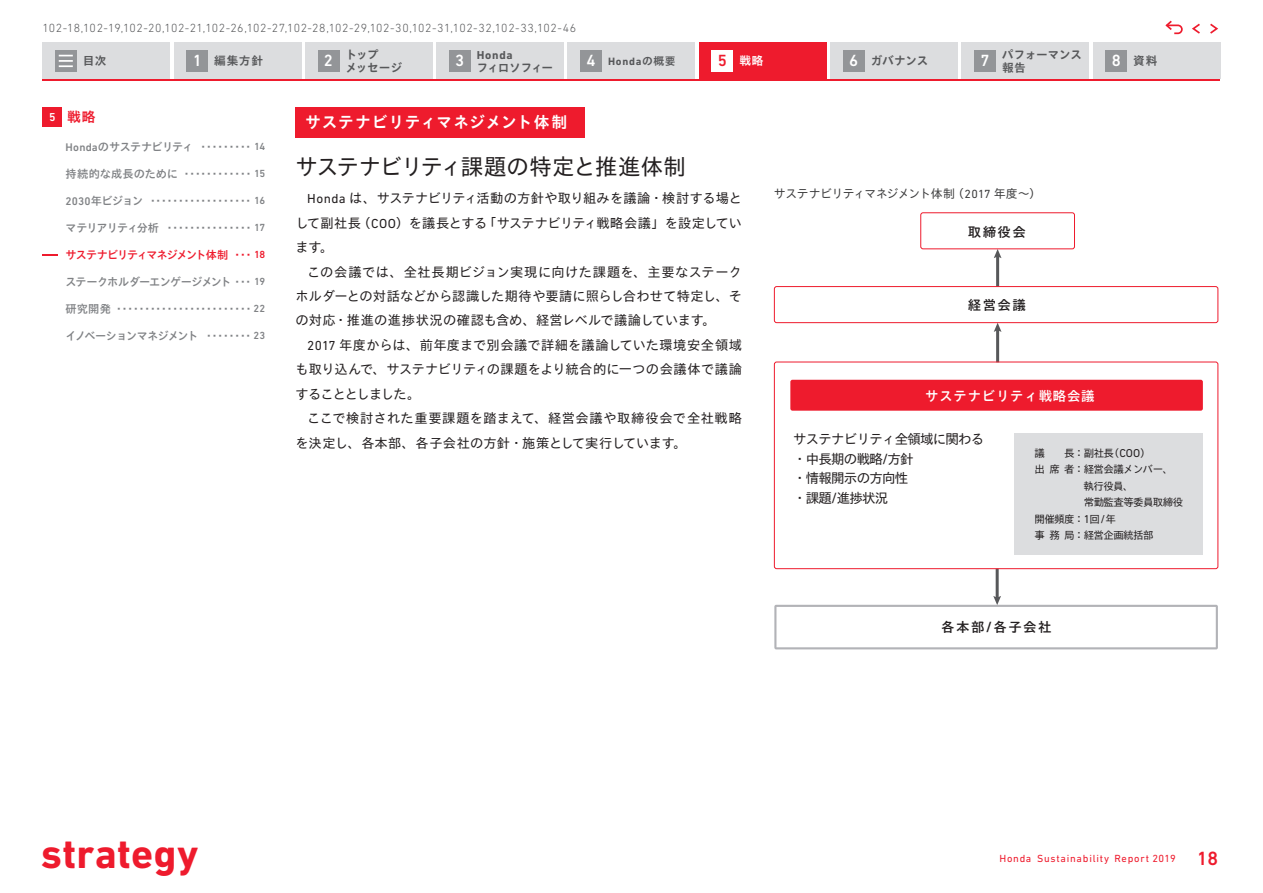
<style>
.page{position:relative;width:1263px;height:893px;background:#fff}
.page>*{position:absolute;margin:0;border:0;box-sizing:border-box;transform-origin:0 0}
.t1{font:700 42px "DIN Next LT Pro";letter-spacing:.01em;color:#ee1b2d}
.t2{font:22.5px "TB Go Std R";letter-spacing:-.04em;color:#231f20}
.t3{font:500 16.5px "DIN Next LT Pro";color:#fff}
.t4{font:15.9px "TB Go Std B";letter-spacing:.025em;color:#fff}
.t5{font:13.8px "TB Go Std B";color:#ee1b2d}
.t6{font:13.5px/19.5px "TB Go Std R";letter-spacing:-.06em;color:#231f20}
.t7{font:13.5px "TB Go Std DB";letter-spacing:.1em;color:#231f20}
.t8{font:13.5px "TB Go Std DB";letter-spacing:.05em;color:#fff}
.t9{font:13.35px/24.5px "TB Go Std R";letter-spacing:.005em;color:#231f20;text-align:justify}
.t10{font:13.35px/24.5px "TB Go Std R";letter-spacing:.025em;color:#231f20}
.t11{font:300 12px "DIN Next LT Pro";letter-spacing:.05em;color:#57585a}
.t12{font:12px "TB Go Std R";letter-spacing:-.06em;color:#3e3e3f}
.t13{font:11.7px/12.9px "TB Go Std B";letter-spacing:-.02em;color:#57585a}
.t14{font:11.7px/12.9px "TB Go Std B";letter-spacing:-.04em;color:#57585a}
.t15{font:11.7px "TB Go Std B";letter-spacing:-.095em;color:#57585a}
.t16{font:700 11.7px "DIN Next LT Pro";letter-spacing:.065em;color:#57585a}
.t17{font:11.7px "TB Go Std B";color:#fff}
.t18{font:11.25px "TB Go Std B";color:#808285}
.t19{font:11.25px "TB Go Std DB";letter-spacing:-.08em;color:#808285}
.t20{font:11.25px "TB Go Std DB";letter-spacing:-.105em;color:#808285}
.t21{font:11.25px "TB Go Std DB";letter-spacing:-.1em;color:#ee1b2d}
.t22{font:700 10.8px "DIN Next LT Pro";letter-spacing:.065em;color:#57585a}
.t23{font:10.5px/16.5px "TB Go Std R";letter-spacing:-.06em;color:#231f20}
.t24{font:10.5px "DIN Next LT Pro";letter-spacing:.075em;color:#ee1b2d}
.s1{font-family:"DIN Next LT Pro";font-weight:500;font-size:16.5px;color:#ee1b2d}
.s2{font-family:"DIN Next LT Pro";font-weight:500;font-size:16.5px;color:#fff}
.s3{font-family:"TB Go Std B";font-weight:400}
.s4{font-family:"DIN Next LT Pro";font-weight:500;font-size:11.7px;color:#fff}
.s5{font-family:"DIN Next LT Pro";font-weight:500}
.s6{font-family:"TB Go Std B"}
.s7{font-family:"DIN Next LT Pro";font-weight:500;font-size:10.5px}
.s8{font-family:"TB Go Std DB"}
.s9{font-family:"DIN Next LT Pro"}
.s10{font-family:"DIN Next LT Pro";font-size:14.85px}
.s11{font-family:"DIN Next LT Pro";font-size:11.55px}
.s12{font-family:"DIN Next LT Pro";font-weight:500;font-size:14.85px}
.s13{font-weight:500;font-size:19.5px}
</style>
<div class="page">
<div style="left:296px;top:107px;width:289px;height:30px;background:#ee1b2d"></div>
<hr style="left:996px;top:329px;width:3px;height:33px;background:#57585a">
<hr style="left:996px;top:255px;width:3px;height:32px;background:#57585a">
<svg style="left:994px;top:249px;width:7px;height:9px"></svg>
<svg style="left:994px;top:323px;width:7px;height:9px"></svg>
<hr style="left:996px;top:569px;width:3px;height:30px;background:#57585a">
<div style="left:790px;top:380px;width:413px;height:31px;background:#ee1b2d;border-radius:2px"></div>
<div style="left:1014px;top:433px;width:189px;height:122px;background:#dcdddf"></div>
<div style="left:920px;top:212px;width:155px;height:37px;border:1px solid #ee1b2d;border-radius:2px"></div>
<div style="left:774px;top:286px;width:444px;height:37px;border:1px solid #ee1b2d;border-radius:2px"></div>
<div style="left:774px;top:362px;width:444px;height:207px;border:1px solid #ee1b2d;border-radius:2px"></div>
<svg style="left:774px;top:596px;width:444px;height:53px"></svg>
<svg style="left:43px;top:107px;width:19px;height:20px"></svg>
<svg style="left:43px;top:254px;width:15px;height:2px"></svg>
<div style="left:568px;top:43px;width:127px;height:36px;background:#dcdddf"></div>
<div style="left:305px;top:43px;width:128px;height:36px;background:#dcdddf"></div>
<div style="left:436px;top:43px;width:128px;height:36px;background:#dcdddf"></div>
<div style="left:43px;top:43px;width:127px;height:36px;background:#dcdddf"></div>
<div style="left:174px;top:43px;width:127px;height:36px;background:#dcdddf"></div>
<div style="left:961px;top:43px;width:128px;height:36px;background:#dcdddf"></div>
<div style="left:1093px;top:43px;width:127px;height:36px;background:#dcdddf"></div>
<div style="left:830px;top:43px;width:128px;height:36px;background:#dcdddf"></div>
<hr style="left:43px;top:79px;width:1177px;height:2px;background:#ee1b2d">
<div style="left:55px;top:50px;width:21px;height:21px;background:#939598"></div>
<svg style="left:59px;top:55px;width:14px;height:12px"></svg>
<div style="left:318px;top:50px;width:21px;height:21px;background:#939598"></div>
<div style="left:449px;top:50px;width:21px;height:21px;background:#939598"></div>
<div style="left:187px;top:50px;width:21px;height:21px;background:#939598"></div>
<div style="left:580px;top:50px;width:22px;height:21px;background:#939598"></div>
<div style="left:843px;top:50px;width:21px;height:21px;background:#939598"></div>
<div style="left:974px;top:50px;width:21px;height:21px;background:#939598"></div>
<div style="left:1106px;top:50px;width:21px;height:21px;background:#939598"></div>
<div style="left:699px;top:43px;width:127px;height:36px;background:#ee1b2d"></div>
<div style="left:712px;top:50px;width:21px;height:21px;background:#fff"></div>
<svg style="left:1192px;top:24px;width:8px;height:10px"></svg>
<svg style="left:1210px;top:24px;width:8px;height:10px"></svg>
<svg style="left:1165px;top:21px;width:18px;height:13px"></svg>
<p class="t11" style="left:43px;top:21px;width:535px">102-18,102-19,102-20,102-21,102-26,102-27,102-28,102-29,102-30,102-31,102-32,102-33,102-46</p>
<p class="t13" style="left:83px;top:54px;width:25px">目次</p>
<p class="t13" style="left:214px;top:54px;width:50px">編集方針</p>
<p class="t13" style="left:1002px;top:48px;width:82px">パフォーマンス報告</p>
<p class="t14" style="left:345px;top:48px;width:59px">トップ<br>メッセージ</p>
<p class="t16" style="left:477px;top:48px;width:37px">Honda</p>
<p class="t3" style="left:193px;top:51px;width:11px">1</p>
<p class="t3" style="left:324px;top:51px;width:11px">2</p>
<p class="t3" style="left:455px;top:51px;width:11px">3</p>
<p class="t3" style="left:586px;top:51px;width:11px">4</p>
<p class="t17" style="left:718px;top:51px;width:47px"><span class="s1">5</span> 戦略</p>
<p class="t13" style="left:849px;top:54px;width:81px"><span class="s2">6</span> ガバナンス</p>
<p class="t3" style="left:980px;top:51px;width:11px">7</p>
<p class="t13" style="left:1112px;top:54px;width:47px"><span class="s2">8</span> 資料</p>
<p class="t22" style="left:608px;top:55px;width:69px">Honda<span class="s3">の概要</span></p>
<p class="t15" style="left:477px;top:57px;width:78px">フィロソフィー</p>
<p class="t5" style="left:49px;top:105px;width:48px"><span class="s4">5</span> 戦略</p>
<p class="t19" style="left:66px;top:137px;width:201px"><span class="s5">Honda</span>のサステナビリティ <span class="s6">･････････</span> <span class="s7">14</span></p>
<p class="t18" style="left:66px;top:164px;width:201px"><span class="s8">持続的な成長のために</span>････････････ <span class="s7">15</span></p>
<p class="t18" style="left:66px;top:191px;width:201px"><span class="s5">2030</span><span class="s8">年ビジョン</span>･･････････････････ <span class="s7">16</span></p>
<p class="t18" style="left:66px;top:218px;width:201px"><span class="s8">マテリアリティ分析</span> ･･･････････････ <span class="s7">17</span></p>
<p class="t21" style="left:66px;top:245px;width:201px">サステナビリティマネジメント体制<span class="s6">･･･</span> <span class="s7">18</span></p>
<p class="t19" style="left:66px;top:272px;width:201px">ステークホルダーエンゲージメント<span class="s6">･･･</span> <span class="s7">19</span></p>
<p class="t18" style="left:66px;top:299px;width:201px"><span class="s8">研究開発</span>････････････････････････ <span class="s7">22</span></p>
<p class="t20" style="left:66px;top:326px;width:201px">イノベーションマネジメント <span class="s6">････････</span> <span class="s7">23</span></p>
<p class="t4" style="left:305px;top:108px;width:264px">サステナビリティマネジメント体制</p>
<h2 class="t2" style="left:296px;top:147px;width:392px">サステナビリティ課題の特定と推進体制</h2>
<p class="t9" style="left:296px;top:185px;width:448px;text-indent:12px"><span class="s9">Honda</span> は、サステナビリティ活動の方針や取り組みを議論・検討する場として副社長（<span class="s9">COO</span>）を議長とする「サステナビリティ戦略会議」を設定しています。</p>
<p class="t9" style="left:296px;top:259px;width:448px;text-indent:12px">この会議では、全社長期ビジョン実現に向けた課題を、主要なステークホルダーとの対話などから認識した期待や要請に照らし合わせて特定し、その対応・推進の進捗状況の確認も含め、経営レベルで議論しています。</p>
<p class="t9" style="left:296px;top:332px;width:448px;text-indent:12px"><span class="s9">2017</span> 年度からは、前年度まで別会議で詳細を議論していた環境安全領域も取り込んで、サステナビリティの課題をより統合的に一つの会議体で議論することとしました。</p>
<p class="t10" style="left:296px;top:405px;width:448px;text-indent:12px">ここで検討された重要課題を踏まえて、経営会議や取締役会で全社戦略を決定し、各本部、各子会社の方針・施策として実行しています。</p>
<p class="t12" style="left:774px;top:183px;width:269px">サステナビリティマネジメント体制（<span class="s9">2017</span> 年度～）</p>
<p class="t7" style="left:968px;top:220px;width:60px">取締役会</p>
<p class="t7" style="left:968px;top:294px;width:60px">経営会議</p>
<p class="t8" style="left:925px;top:384px;width:171px">サステナビリティ戦略会議</p>
<p class="t6" style="left:793px;top:429px;width:193px">サステナビリティ全領域に関わる・中長期の戦略<span class="s10">/</span>方針<br>・情報開示の方向性<br>・課題<span class="s10">/</span>進捗状況</p>
<p class="t23" style="left:1034px;top:444px;width:150px">議　　長：副社長（<span class="s11">COO</span>）<br>出席者：経営会議メンバー、　　　　 執行役員、<br>　　　　 常勤監査等委員取締役開催頻度：<span class="s11">1</span>回<span class="s11">/</span>年<br>事務局：経営企画統括部</p>
<p class="t7" style="left:941px;top:616px;width:112px">各本部<span class="s12">/</span>各子会社</p>
<h1 class="t1" style="left:41px;top:829px;width:159px">strategy</h1>
<p class="t24" style="left:999px;top:853px;width:220px">Honda Sustainability Report 2019 <span class="s13">18</span></p>
</div>
